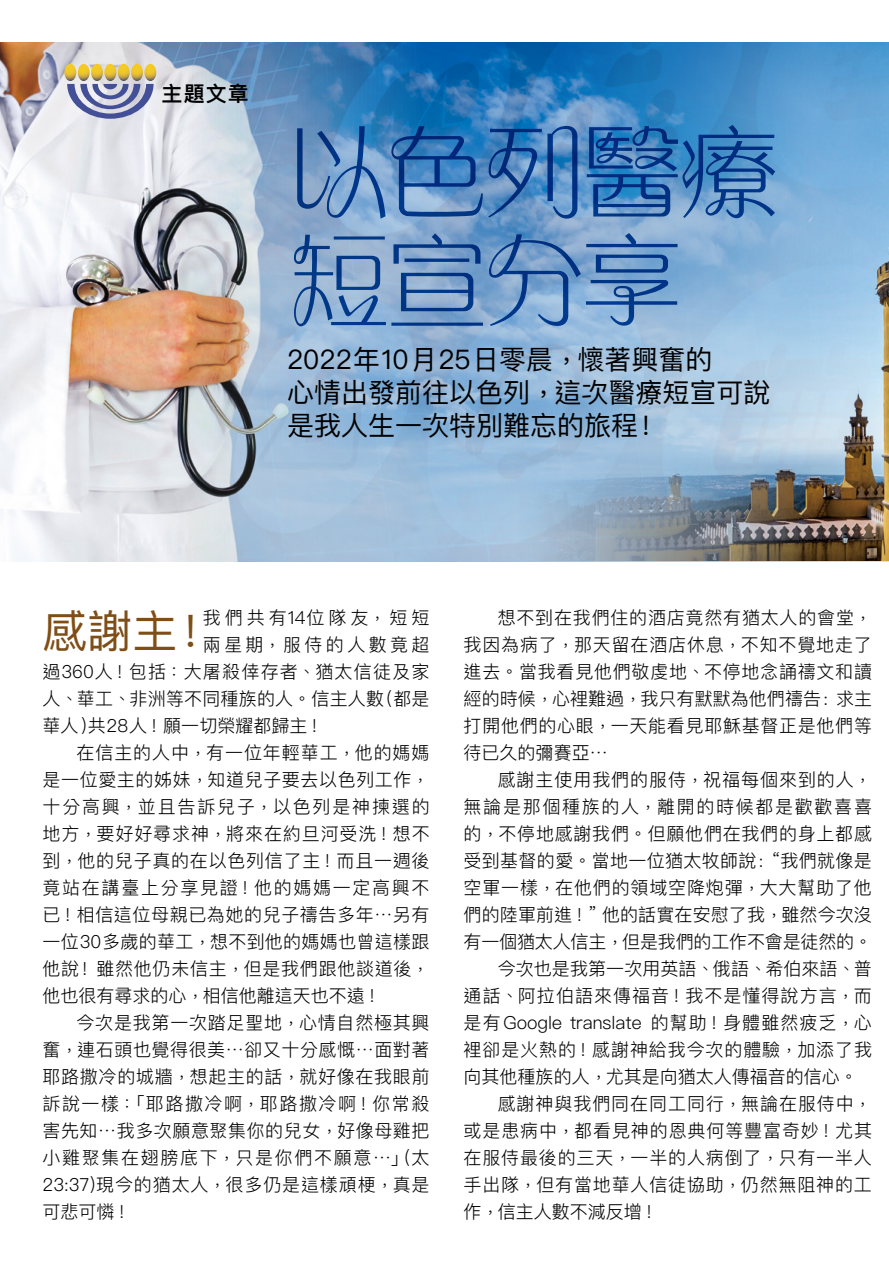
<style>
.page{position:relative;width:889px;height:1263px;background:#fff}
.page>*{position:absolute;margin:0;border:0;box-sizing:border-box;transform-origin:0 0}
.t1{font:300 105px/108px "M Gentle HK";letter-spacing:-.075em;color:#004fa3}
.t2{font:45px "Ping Fang HK";color:#7e4e16}
.t3{font:27px/33px "Ping Fang HK";color:#000}
.t4{font:600 21px "Ping Fang HK";color:#000}
.t5{font:300 18px/27px "Ping Fang HK";letter-spacing:.04em;color:#000;text-align:justify}
.t6{font:300 18px "Ping Fang HK";color:#000}
.t7{font:300 18px "Ping Fang HK";letter-spacing:.005em;color:#000}
.t8{font:300 18px "Ping Fang HK";letter-spacing:.095em;color:#000}
.t9{font:300 18px "Ping Fang HK";letter-spacing:.02em;color:#000}
.t10{font:300 18px "Ping Fang HK";letter-spacing:-.01em;color:#000}
.t11{font:300 18px "Ping Fang HK";letter-spacing:.07em;color:#000}
.t12{font:300 18px "Ping Fang HK";letter-spacing:.01em;color:#000}
.t13{font:300 18px "Ping Fang HK";letter-spacing:.015em;color:#000}
.t14{font:300 18px "Ping Fang HK";letter-spacing:.06em;color:#000}
.t15{font:300 18px "Ping Fang HK";letter-spacing:.085em;color:#000}
.t16{font:300 18px "Ping Fang HK";letter-spacing:.09em;color:#000}
.t17{font:300 18px "Ping Fang HK";letter-spacing:.1em;color:#000}
.t18{font:300 18px "Ping Fang HK";letter-spacing:.225em;color:#000}
.t19{font:300 18px "Ping Fang HK";letter-spacing:.19em;color:#000}
</style>
<div class="page">
<img style="left:0;top:43px;width:889px;height:518px">
<svg style="left:64px;top:64px;width:92px;height:55px;background:#b5b1ab"></svg>
<p class="t4" style="left:162px;top:81px;width:89px">主題文章</p>
<h1 class="t1" style="left:287px;top:112px;width:495px">以色列醫療短宣分享</h1>
<h3 class="t3" style="left:287px;top:343px;width:485px">2022年10月25日零晨，懷著興奮的<br>心情出發前往以色列，這次醫療短宣可說是我人生一次特別難忘的旅程!</h3>
<h2 class="t2" style="left:43px;top:603px;width:157px">感謝主!</h2>
<p class="t18" style="left:203px;top:606px;width:228px">我們共有14位隊友， 短短</p>
<p class="t19" style="left:203px;top:633px;width:228px">兩星期，服侍的人數竟超</p>
<p class="t11" style="left:43px;top:660px;width:388px">過360人！包括：大屠殺倖存者、猶太信徒及家</p>
<p class="t12" style="left:43px;top:687px;width:388px">人、華工、非洲等不同種族的人。信主人數(都是</p>
<p class="t6" style="left:43px;top:714px;width:282px">華人)共28人！願一切榮耀都歸主！</p>
<p class="t5" style="left:77px;top:739px;width:354px">在信主的人中，有一位年輕華工，他的媽媽</p>
<p class="t5" style="left:43px;top:766px;width:388px">是一位愛主的姊妹，知道兒子要去以色列工作，</p>
<p class="t17" style="left:43px;top:795px;width:388px">十分高興，並且告訴兒子，以色列是神揀選的</p>
<p class="t5" style="left:43px;top:820px;width:388px">地方，要好好尋求神，將來在約旦河受洗！想不</p>
<p class="t5" style="left:43px;top:847px;width:388px">到，他的兒子真的在以色列信了主！而且一週後</p>
<p class="t8" style="left:43px;top:876px;width:388px">竟站在講臺上分享見證！他的媽媽一定高興不</p>
<p class="t5" style="left:43px;top:901px;width:388px">已！相信這位母親已為她的兒子禱告多年…另有</p>
<p class="t13" style="left:43px;top:930px;width:388px">一位30多歲的華工，想不到他的媽媽也曾這樣跟</p>
<p class="t5" style="left:43px;top:955px;width:388px">他說! 雖然他仍未信主，但是我們跟他談道後，</p>
<p class="t6" style="left:43px;top:984px;width:340px">他也很有尋求的心，相信他離這天也不遠！</p>
<p class="t5" style="left:77px;top:1009px;width:354px">今次是我第一次踏足聖地，心情自然極其興</p>
<p class="t5" style="left:43px;top:1036px;width:388px">奮，連石頭也覺得很美…卻又十分感慨…面對著</p>
<p class="t5" style="left:43px;top:1063px;width:389px">耶路撒冷的城牆，想起主的話，就好像在我眼前</p>
<p class="t15" style="left:43px;top:1092px;width:388px">訴說一樣：「耶路撒冷啊，耶路撒冷啊！你常殺</p>
<p class="t5" style="left:43px;top:1117px;width:388px">害先知…我多次願意聚集你的兒女，好像母雞把</p>
<p class="t16" style="left:43px;top:1146px;width:388px">小雞聚集在翅膀底下，只是你們不願意…」(太</p>
<p class="t5" style="left:43px;top:1171px;width:388px">23:37)現今的猶太人，很多仍是這樣頑梗，真是</p>
<p class="t5" style="left:43px;top:1198px;width:90px">可悲可憐！</p>
<p class="t5" style="left:463px;top:604px;width:410px;text-indent:34px">想不到在我們住的酒店竟然有猶太人的會堂，我因為病了，那天留在酒店休息，不知不覺地走了進去。當我看見他們敬虔地、不停地念誦禱文和讀經的時候，心裡難過，我只有默默為他們禱告: 求主打開他們的心眼，一天能看見耶穌基督正是他們等待已久的彌賽亞…</p>
<p class="t5" style="left:497px;top:766px;width:376px">感謝主使用我們的服侍，祝福每個來到的人，</p>
<p class="t8" style="left:463px;top:795px;width:410px">無論是那個種族的人，離開的時候都是歡歡喜喜</p>
<p class="t5" style="left:463px;top:820px;width:410px">的，不停地感謝我們。但願他們在我們的身上都感</p>
<p class="t9" style="left:463px;top:849px;width:410px">受到基督的愛。當地一位猶太牧師說: “我們就像是</p>
<p class="t5" style="left:463px;top:874px;width:410px">空軍一樣，在他們的領域空降炮彈，大大幫助了他</p>
<p class="t7" style="left:463px;top:903px;width:410px">們的陸軍前進！” 他的話實在安慰了我，雖然今次沒</p>
<p class="t10" style="left:463px;top:930px;width:410px">有一個猶太人信主，但是我們的工作不會是徒然的。</p>
<p class="t7" style="left:497px;top:957px;width:376px">今次也是我第一次用英語、俄語、希伯來語、普</p>
<p class="t14" style="left:463px;top:984px;width:410px">通話、阿拉伯語來傳福音！我不是懂得說方言，而</p>
<p class="t6" style="left:463px;top:1011px;width:410px">是有Google translate 的幫助！身體雖然疲乏，心</p>
<p class="t5" style="left:463px;top:1036px;width:410px">裡卻是火熱的！感謝神給我今次的體驗，加添了我</p>
<p class="t6" style="left:463px;top:1065px;width:396px">向其他種族的人，尤其是向猶太人傳福音的信心。</p>
<p class="t5" style="left:497px;top:1090px;width:376px">感謝神與我們同在同工同行，無論在服侍中，</p>
<p class="t5" style="left:463px;top:1117px;width:410px">或是患病中，都看見神的恩典何等豐富奇妙！尤其</p>
<p class="t5" style="left:463px;top:1144px;width:410px">在服侍最後的三天，一半的人病倒了，只有一半人</p>
<p class="t5" style="left:463px;top:1171px;width:410px">手出隊，但有當地華人信徒協助，仍然無阻神的工</p>
<p class="t6" style="left:463px;top:1200px;width:196px">作，信主人數不減反增！</p>
</div>
